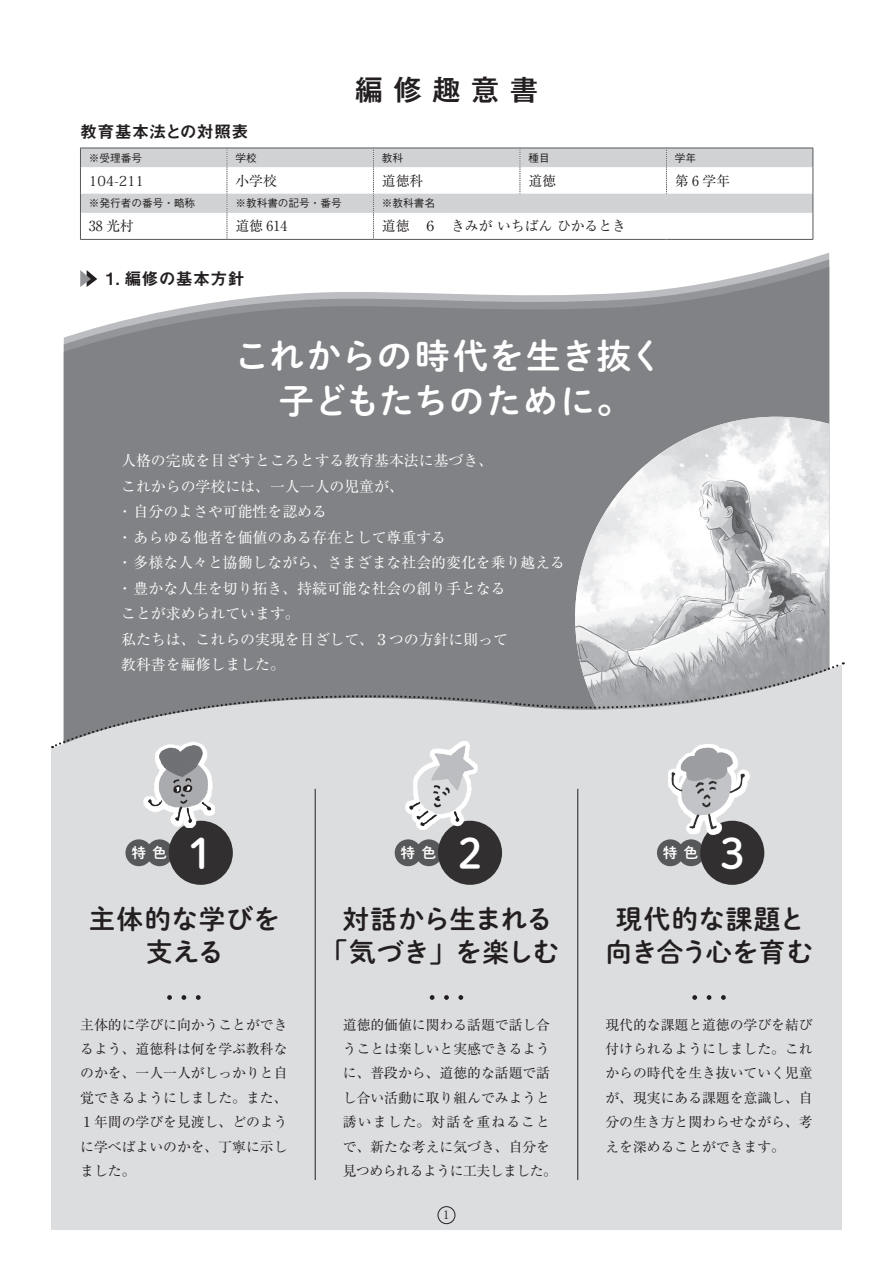
<style>
.page{position:relative;width:893px;height:1263px;background:#fff}
.page>*{position:absolute;margin:0;border:0;box-sizing:border-box;transform-origin:0 0}
.t1{font:41.4px "P Shuei M Go Std N B";color:#fff}
.t2{font:35.1px/44.7px "P Shuei M Go Std N B";letter-spacing:.01em;color:#fff;text-align:center}
.t3{font:700 29.7px "Mi Go MB1 Std De";letter-spacing:.3em;color:#231f20}
.t4{font:26.55px/33px "P Shuei M Go Std N B";letter-spacing:.005em;color:#231f20;text-align:center}
.t5{font:26.55px/33px "P Shuei M Go Std N B";letter-spacing:-.025em;color:#231f20;text-align:center}
.t6{font:16.95px "Midashi Go Pro MB31";letter-spacing:.02em;color:#231f20}
.t7{font:16.95px "Midashi Go Pr 6 MB31";letter-spacing:.02em;color:#231f20}
.t8{font:14.85px "Ryumin Pr 6";color:#fff}
.t9{font:14.25px "P Shuei M Go Std N B";color:#fff}
.t10{font:13.8px/24.5px "Ryumin Pr 6";color:#231f20;text-align:justify}
.t11{font:13.8px "Koz Min Pro";color:#231f20}
.t12{font:11.55px "Ryumin Pr 6";color:#231f20}
.t13{font:500 10.65px "Gothic BBB Pr 6";color:#231f20}
</style>
<div class="page">
<svg style="left:64px;top:267px;width:765px;height:394px;background:#8c8e91"></svg>
<img style="left:575px;top:417px;width:254px;height:244px">
<svg style="left:80px;top:148px;width:734px;height:92px"></svg>
<hr style="left:80px;top:239px;width:147px;height:1px;background:#57585a">
<hr style="left:227px;top:239px;width:146px;height:1px;background:#57585a">
<hr style="left:373px;top:239px;width:147px;height:1px;background:#57585a">
<hr style="left:520px;top:239px;width:146px;height:1px;background:#57585a">
<hr style="left:666px;top:239px;width:147px;height:1px;background:#57585a">
<svg style="left:80px;top:270px;width:17px;height:17px"></svg>
<div style="left:51px;top:746px;width:791px;height:484px;background:#dcdddf"></div>
<svg style="left:52px;top:661px;width:792px;height:87px;background:#b1b3b5"></svg>
<div style="left:125px;top:839px;width:27px;height:27px;background:#57585a;border-radius:50%"></div>
<div style="left:146px;top:839px;width:27px;height:27px;background:#57585a;border-radius:50%"></div>
<div style="left:169px;top:821px;width:64px;height:64px;background:#312f30;border-radius:50%"></div>
<div style="left:395px;top:839px;width:26px;height:27px;background:#57585a;border-radius:50%"></div>
<div style="left:415px;top:839px;width:27px;height:27px;background:#57585a;border-radius:50%"></div>
<div style="left:438px;top:821px;width:64px;height:64px;background:#312f30;border-radius:50%"></div>
<div style="left:657px;top:839px;width:27px;height:27px;background:#57585a;border-radius:50%"></div>
<div style="left:678px;top:839px;width:26px;height:27px;background:#57585a;border-radius:50%"></div>
<div style="left:700px;top:821px;width:64px;height:64px;background:#312f30;border-radius:50%"></div>
<svg style="left:167px;top:995px;width:5px;height:5px"></svg>
<svg style="left:182px;top:995px;width:4px;height:5px"></svg>
<svg style="left:196px;top:995px;width:5px;height:5px"></svg>
<svg style="left:430px;top:995px;width:4px;height:5px"></svg>
<svg style="left:444px;top:995px;width:5px;height:5px"></svg>
<svg style="left:458px;top:995px;width:5px;height:5px"></svg>
<svg style="left:692px;top:995px;width:5px;height:5px"></svg>
<svg style="left:707px;top:995px;width:4px;height:5px"></svg>
<svg style="left:721px;top:995px;width:5px;height:5px"></svg>
<hr style="left:315px;top:789px;width:1px;height:391px;background:#231f20">
<hr style="left:577px;top:789px;width:1px;height:391px;background:#231f20">
<img style="left:660px;top:736px;width:90px;height:103px">
<img style="left:390px;top:732px;width:105px;height:106px">
<img style="left:127px;top:731px;width:100px;height:109px">
<div style="left:438px;top:1206px;width:17px;height:18px;border:1px solid #231f20;border-radius:50%"></div>
<h3 class="t3" style="left:354px;top:67px;width:186px">編修趣意書</h3>
<p class="t6" style="left:80px;top:118px;width:170px">教育基本法との対照表</p>
<p class="t13" style="left:89px;top:149px;width:55px">※受理番号</p>
<p class="t13" style="left:235px;top:149px;width:23px">学校</p>
<p class="t13" style="left:382px;top:149px;width:23px">教科</p>
<p class="t13" style="left:528px;top:149px;width:23px">種目</p>
<p class="t13" style="left:675px;top:149px;width:23px">学年</p>
<p class="t11" style="left:89px;top:171px;width:57px">104-211</p>
<p class="t10" style="left:235px;top:168px;width:43px">小学校</p>
<p class="t10" style="left:382px;top:168px;width:43px">道徳科</p>
<p class="t10" style="left:528px;top:168px;width:29px">道徳</p>
<p class="t10" style="left:675px;top:168px;width:57px">第6学年</p>
<p class="t13" style="left:89px;top:195px;width:108px">※発行者の番号・略称</p>
<p class="t13" style="left:235px;top:195px;width:108px">※教科書の記号・番号</p>
<p class="t13" style="left:382px;top:195px;width:55px">※教科書名</p>
<p class="t10" style="left:89px;top:213px;width:46px">38 光村</p>
<p class="t10" style="left:235px;top:213px;width:53px">道徳 614</p>
<p class="t10" style="left:382px;top:213px;width:246px">道徳　６　きみが いちばん ひかるとき</p>
<p class="t7" style="left:106px;top:265px;width:140px">1. 編修の基本方針</p>
<h2 class="t2" style="left:234px;top:333px;width:431px">これからの時代を生き抜く子どもたちのために。</h2>
<p class="t8" style="left:121px;top:449px;width:374px">人格の完成を目ざすところとする教育基本法に基づき、</p>
<p class="t8" style="left:106px;top:475px;width:299px">　これからの学校には、一人一人の児童が、</p>
<p class="t8" style="left:117px;top:500px;width:211px">・ 自分のよさや可能性を認める</p>
<p class="t8" style="left:117px;top:526px;width:330px">・ あらゆる他者を価値のある存在として尊重する</p>
<p class="t8" style="left:117px;top:551px;width:449px">・ 多様な人々と協働しながら、さまざまな社会的変化を乗り越える</p>
<p class="t8" style="left:117px;top:577px;width:390px">・ 豊かな人生を切り拓き、持続可能な社会の創り手となる</p>
<p class="t8" style="left:121px;top:602px;width:180px">ことが求められています。</p>
<p class="t8" style="left:121px;top:628px;width:388px">私たちは、これらの実現を目ざして、３つの方針に則って</p>
<p class="t8" style="left:121px;top:653px;width:165px">教科書を編修しました。</p>
<p class="t9" style="left:132px;top:842px;width:37px">特色</p>
<h1 class="t1" style="left:189px;top:822px;width:26px">1</h1>
<p class="t9" style="left:401px;top:842px;width:37px">特色</p>
<h1 class="t1" style="left:458px;top:822px;width:26px">2</h1>
<p class="t9" style="left:663px;top:842px;width:37px">特色</p>
<h1 class="t1" style="left:720px;top:822px;width:26px">3</h1>
<h3 class="t4" style="left:89px;top:901px;width:193px">主体的な学びを支える</h3>
<h3 class="t4" style="left:605px;top:901px;width:209px">現代的な課題と向き合う心を育む</h3>
<h3 class="t5" style="left:321px;top:901px;width:240px">対話から生まれる「気づき」を楽しむ</h3>
<p class="t10" style="left:80px;top:1011px;width:209px">主体的に学びに向かうことができるよう、道徳科は何を学ぶ教科なのかを、一人一人がしっかりと自覚できるようにしました。また、１年間の学びを見渡し、どのように学べばよいのかを、丁寧に示しました。</p>
<p class="t10" style="left:605px;top:1011px;width:209px">現代的な課題と道徳の学びを結び付けられるようにしました。これからの時代を生き抜いていく児童が、現実にある課題を意識し、自分の生き方と関わらせながら、考えを深めることができます。</p>
<p class="t10" style="left:343px;top:1011px;width:216px;text-align:left">道徳的価値に関わる話題で話し合うことは楽しいと実感できるように、普段から、道徳的な話題で話し合い活動に取り組んでみようと誘いました。対話を重ねることで、新たな考えに気づき、自分を見つめられるように工夫しました。</p>
<p class="t12" style="left:443px;top:1206px;width:7px">1</p>
</div>
